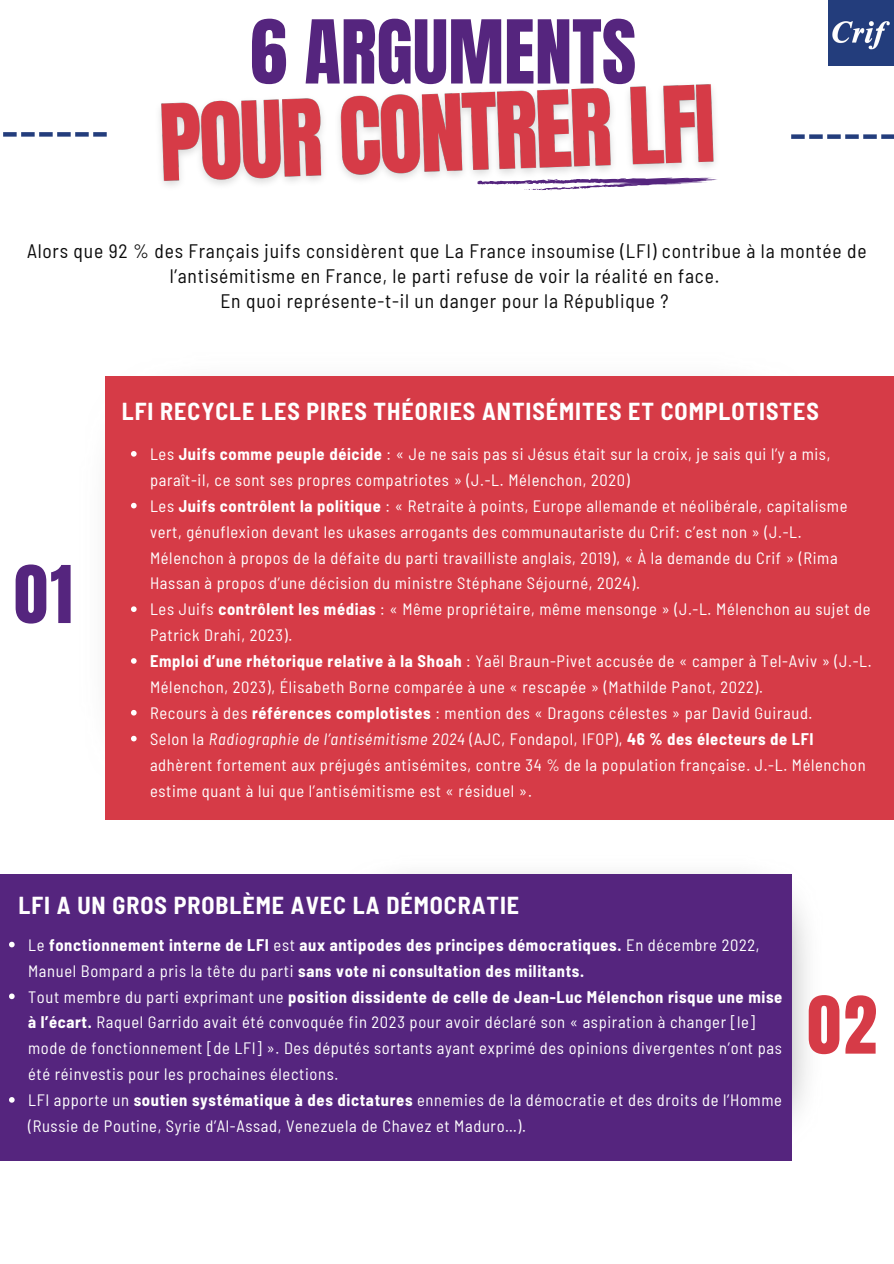
<style>
.page{position:relative;width:894px;height:1264px;background:#fff}
.page>*{position:absolute;margin:0;border:0;box-sizing:border-box;transform-origin:0 0}
.t1{font:74.7px "Anton";color:#55257e}
.t2{font:67.5px "Anton";color:#55257e}
.t3{font:67.5px "Anton";color:#d63b47}
.t4{font:700 semi-condensed 24px "Barlow";letter-spacing:.04em;color:#fff}
.t5{font:semi-condensed 19.5px/24.8px "Barlow";letter-spacing:.04em;color:#0b0b0b;text-align:center}
.t6{font:semi-condensed 16.5px/25.8px "Barlow";letter-spacing:.04em;color:#fff}
.t7{font:700 semi-condensed 16.5px/25.8px "Barlow";letter-spacing:.04em;color:#fff}
.s1{font-weight:700}
.s2{font-style:italic}
.s3{font-weight:400}
</style>
<div class="page">
<img style="left:828px;top:0;width:65px;height:65px">
<img style="left:159px;top:84px;width:556px;height:102px">
<svg style="left:3px;top:132px;width:104px;height:5px"></svg>
<svg style="left:791px;top:134px;width:102px;height:5px"></svg>
<svg style="left:476px;top:169px;width:241px;height:22px"></svg>
<div style="left:105px;top:376px;width:788px;height:444px;background:#d63b47"></div>
<svg style="left:131px;top:451px;width:6px;height:5px"></svg>
<svg style="left:131px;top:503px;width:6px;height:5px"></svg>
<svg style="left:131px;top:606px;width:6px;height:6px"></svg>
<svg style="left:131px;top:658px;width:6px;height:5px"></svg>
<svg style="left:131px;top:710px;width:6px;height:5px"></svg>
<svg style="left:131px;top:735px;width:6px;height:6px"></svg>
<img style="left:410px;top:873px;width:397px;height:288px">
<div style="left:0;top:874px;width:791px;height:287px;background:#55257e"></div>
<svg style="left:9px;top:941px;width:6px;height:6px"></svg>
<svg style="left:9px;top:993px;width:6px;height:6px"></svg>
<svg style="left:9px;top:1097px;width:6px;height:5px"></svg>
<p class="t1" style="left:250px;top:-2px;width:387px">6 ARGUMENTS</p>
<p class="t5" style="left:27px;top:238px;width:840px">Alors que 92 % des Français juifs considèrent que La France insoumise (LFI) contribue à la montée de l’antisémitisme en France, le parti refuse de voir la réalité en face.<br>En quoi représente-t-il un danger pour la République ?</p>
<p class="t2" style="left:14px;top:546px;width:60px">01</p>
<h3 class="t4" style="left:122px;top:396px;width:698px">LFI RECYCLE LES PIRES THÉORIES ANTISÉMITES ET COMPLOTISTES</h3>
<p class="t6" style="left:150px;top:440px;width:681px">Les <span class="s1">Juifs comme peuple déicide</span> : « Je ne sais pas si Jésus était sur la croix, je sais qui l’y a mis, paraît-il, ce sont ses propres compatriotes » (J.-L. Mélenchon, 2020)</p>
<p class="t6" style="left:150px;top:492px;width:698px">Les <span class="s1">Juifs contrôlent la politique</span> : « Retraite à points, Europe allemande et néolibérale, capitalisme vert, génuflexion devant les ukases arrogants des communautariste du Crif: c’est non » (J.-L.<br>Mélenchon à propos de la défaite du parti travailliste anglais, 2019), « À la demande du Crif » (Rima Hassan à propos d’une décision du ministre Stéphane Séjourné, 2024).</p>
<p class="t6" style="left:150px;top:596px;width:722px">Les Juifs <span class="s1">contrôlent les médias</span> : « Même propriétaire, même mensonge » (J.-L. Mélenchon au sujet de<br>Patrick Drahi, 2023).</p>
<p class="t6" style="left:150px;top:647px;width:723px"><span class="s1">Emploi d’une rhétorique relative à la Shoah</span> : Yaël Braun-Pivet accusée de « camper à Tel-Aviv » (J.-L.<br>Mélenchon, 2023), Élisabeth Borne comparée à une « rescapée » (Mathilde Panot, 2022).</p>
<p class="t6" style="left:150px;top:699px;width:663px">Recours à des <span class="s1">références complotistes</span> : mention des « Dragons célestes » par David Guiraud.</p>
<p class="t6" style="left:150px;top:725px;width:717px">Selon la <span class="s2">Radiographie de l’antisémitisme 2024</span> (AJC, Fondapol, IFOP), <span class="s1">46 % des électeurs de LFI </span>adhèrent fortement aux préjugés antisémites, contre 34 % de la population française. J.-L. Mélenchon estime quant à lui que l’antisémitisme est « résiduel ».</p>
<p class="t4" style="left:18px;top:890px;width:502px">LFI A UN GROS PROBLÈME AVEC LA DÉMOCRATIE</p>
<h3 class="t7" style="left:28px;top:931px;width:732px"><span class="s3">Le</span> fonctionnement interne de LFI <span class="s3">est</span> aux antipodes des principes démocratiques. <span class="s3">En décembre 2022,<br>Manuel Bompard a pris la tête du parti</span> sans vote ni consultation des militants.</h3>
<p class="t6" style="left:28px;top:983px;width:755px">Tout membre du parti exprimant une <span class="s1">position dissidente de celle de Jean-Luc Mélenchon risque une mise à l’écart.</span> Raquel Garrido avait été convoquée fin 2023 pour avoir déclaré son « aspiration à changer [le] mode de fonctionnement [de LFI] ». Des députés sortants ayant exprimé des opinions divergentes n’ont pas été réinvestis pour les prochaines élections.</p>
<p class="t6" style="left:28px;top:1086px;width:755px">LFI apporte un <span class="s1">soutien systématique à des dictatures</span> ennemies de la démocratie et des droits de l’Homme (Russie de Poutine, Syrie d’Al-Assad, Venezuela de Chavez et Maduro…).</p>
<p class="t3" style="left:807px;top:976px;width:71px">02</p>
</div>
